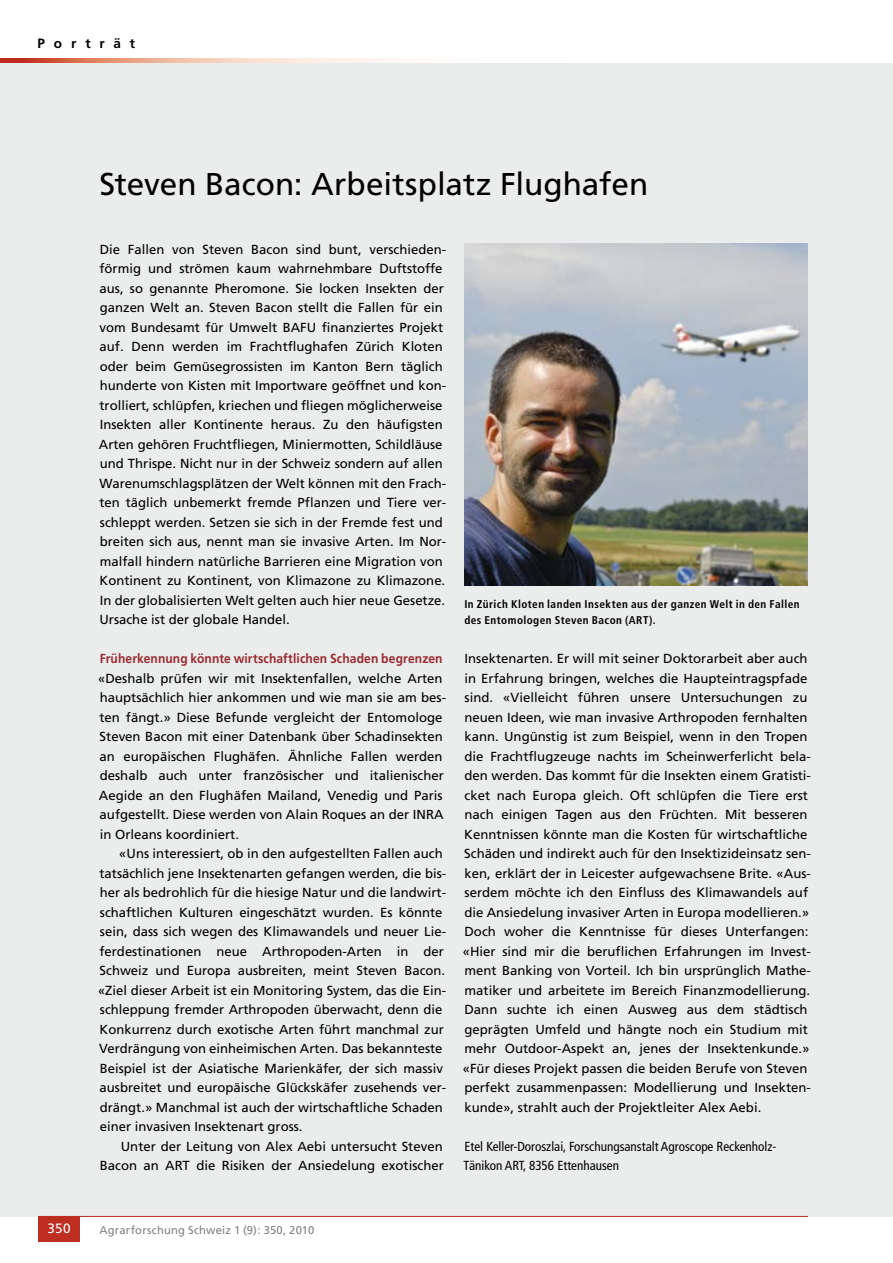
<style>
.page{position:relative;width:893px;height:1263px;background:#fff}
.page>*{position:absolute;margin:0;border:0;box-sizing:border-box;transform-origin:0 0}
.t1{font:31.5px "Frutiger LT Std";color:#000}
.t2{font:700 13.5px "Frutiger LT Std";letter-spacing:.655em;color:#000}
.t3{font:13.5px "Frutiger LT Std";color:#fff}
.t4{font:13.2px/19.5px "Frutiger LT Std";color:#000}
.t5{font:condensed 13.2px/19.5px "Frutiger LT Std";color:#000}
.t6{font:700 13.2px "Frutiger LT Std";letter-spacing:.01em;color:#9a2b2f;scale:.92 1}
.t7{font:700 condensed 11.25px/16.5px "Frutiger LT Std";letter-spacing:.04em;color:#000}
.t8{font:11.25px "Frutiger LT Std";letter-spacing:.015em;color:#808080}
</style>
<div class="page">
<div style="left:0;top:63px;width:893px;height:1153px;background:#ebecec"></div>
<hr style="left:38px;top:1216px;width:770px;height:1px;background:#bd2d21">
<div style="left:38px;top:1216px;width:42px;height:26px;background:#bd2d21"></div>
<svg style="left:0;top:58px;width:396px;height:5px;background:#ebb2a0"></svg>
<img style="left:464px;top:243px;width:344px;height:342px">
<p class="t2" style="left:38px;top:36px;width:99px">Porträt</p>
<h1 class="t1" style="left:99px;top:166px;width:550px">Steven Bacon: Arbeitsplatz Flughafen</h1>
<p class="t3" style="left:47px;top:1221px;width:25px">350</p>
<p class="t4" style="left:99px;top:239px;width:349px">Die Fallen von Steven Bacon sind bunt, verschieden&shy;förmig und strömen kaum wahrnehmbare Duftstoffe aus, so genannte Pheromone. Sie locken Insekten der ganzen Welt an. Steven Bacon stellt die Fallen für ein vom Bundesamt für Umwelt BAFU finanziertes Projekt auf. Denn werden im Frachtflughafen Zürich Kloten oder beim Gemüsegrossisten im Kanton Bern täglich hunderte von Kisten mit Importware geöffnet und kon&shy;trolliert, schlüpfen, kriechen und fliegen möglicherweise Insekten aller Kontinente heraus. Zu den häufigsten Arten gehören Fruchtfliegen, Miniermotten, Schildläuse und Thrispe. Nicht nur in der Schweiz sondern auf allen Warenumschlagsplätzen der Welt können mit den Frach&shy;ten täglich unbemerkt fremde Pflanzen und Tiere ver&shy;schleppt werden. Setzen sie sich in der Fremde fest und breiten sich aus, nennt man sie invasive Arten. Im Nor&shy;malfall hindern natürliche Barrieren eine Migration von Kontinent zu Kontinent, von Klimazone zu Klimazone.<br>In der globalisierten Welt gelten auch hier neue Gesetze.<br>Ursache ist der globale Handel.</p>
<p class="t6" style="left:100px;top:651px;width:374px">Früherkennung könnte wirtschaftlichen Schaden begrenzen</p>
<p class="t4" style="left:98px;top:668px;width:350px">«Deshalb prüfen wir mit Insektenfallen, welche Arten hauptsächlich hier ankommen und wie man sie am bes&shy;ten fängt.» Diese Befunde vergleicht der Entomologe Steven Bacon mit einer Datenbank über Schadinsekten an europäischen Flughäfen. Ähnliche Fallen werden deshalb auch unter französischer und italienischer Aegide an den Flughäfen Mailand, Venedig und Paris aufgestellt. Diese werden von Alain Roques an der INRA in Orleans koordiniert.</p>
<p class="t4" style="left:98px;top:844px;width:350px;text-indent:21px">«Uns interessiert, ob in den aufgestellten Fallen auch tatsächlich jene Insektenarten gefangen werden, die bis&shy;her als bedrohlich für die hiesige Natur und die landwirt&shy;schaftlichen Kulturen eingeschätzt wurden. Es könnte sein, dass sich wegen des Klimawandels und neuer Lie&shy;ferdestinationen neue Arthropoden-Arten in der Schweiz und Europa ausbreiten, meint Steven Bacon. «Ziel dieser Arbeit ist ein Monitoring System, das die Ein&shy;schleppung fremder Arthropoden überwacht, denn die Konkurrenz durch exotische Arten führt manchmal zur Verdrängung von einheimischen Arten. Das bekannteste Beispiel ist der Asiatische Marienkäfer, der sich massiv ausbreitet und europäische Glückskäfer zusehends ver&shy;drängt.» Manchmal ist auch der wirtschaftliche Schaden einer invasiven Insektenart gross.</p>
<p class="t4" style="left:100px;top:1136px;width:346px;text-align:right">Unter der Leitung von Alex Aebi untersucht Steven<br>Bacon an ART die Risiken der Ansiedelung exotischer</p>
<p class="t7" style="left:464px;top:595px;width:337px">In Zürich Kloten landen Insekten aus der ganzen Welt in den Fallen des Entomologen Steven Bacon (ART).</p>
<p class="t4" style="left:463px;top:649px;width:350px">Insektenarten. Er will mit seiner Doktorarbeit aber auch in Erfahrung bringen, welches die Haupteintragspfade sind. «Vielleicht führen unsere Untersuchungen zu neuen Ideen, wie man invasive Arthropoden fernhalten kann. Ungünstig ist zum Beispiel, wenn in den Tropen die Frachtflugzeuge nachts im Scheinwerferlicht bela&shy;den werden. Das kommt für die Insekten einem Gratisti&shy;cket nach Europa gleich. Oft schlüpfen die Tiere erst nach einigen Tagen aus den Früchten. Mit besseren Kenntnissen könnte man die Kosten für wirtschaftliche Schäden und indirekt auch für den Insektizideinsatz sen&shy;ken, erklärt der in Leicester aufgewachsene Brite. «Aus&shy;serdem möchte ich den Einfluss des Klimawandels auf die Ansiedelung invasiver Arten in Europa modellieren.» Doch woher die Kenntnisse für dieses Unterfangen: «Hier sind mir die beruflichen Erfahrungen im Invest&shy;ment Banking von Vorteil. Ich bin ursprünglich Mathe&shy;matiker und arbeitete im Bereich Finanzmodellierung.<br>Dann suchte ich einen Ausweg aus dem städtisch geprägten Umfeld und hängte noch ein Studium mit mehr Outdoor-Aspekt an, jenes der Insektenkunde.» «Für dieses Projekt passen die beiden Berufe von Steven perfekt zusammenpassen: Modellierung und Insekten&shy;kunde», strahlt auch der Projektleiter Alex Aebi.</p>
<p class="t5" style="left:464px;top:1136px;width:314px">Etel Keller-Doroszlai, Forschungsanstalt Agroscope Reckenholz-<br>Tänikon ART, 8356 Ettenhausen</p>
<p class="t8" style="left:99px;top:1223px;width:216px">Agrarforschung Schweiz 1 (9): 350, 2010</p>
</div>
